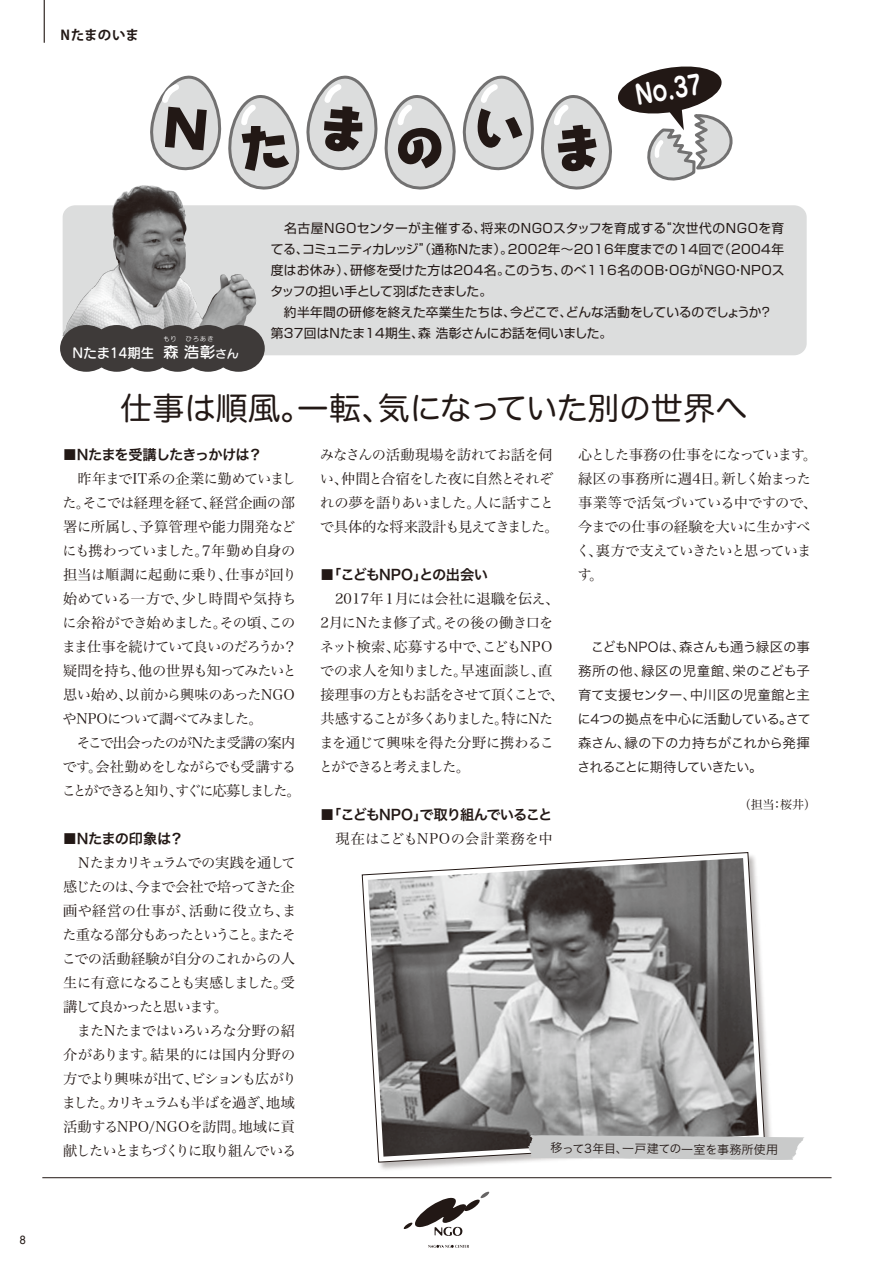
<style>
.page{position:relative;width:893px;height:1263px;background:#fff}
.page>*{position:absolute;margin:0;border:0;box-sizing:border-box;transform-origin:0 0}
.t1{font:31.5px "Hira Maru Pro W4";letter-spacing:.005em;color:#221815}
.t2{font:26.7px "Seurat Pro B";color:#fff;scale:.8 1}
.t3{font:14.25px/24px "Hira Min Pro W3";letter-spacing:-.055em;color:#221815}
.t4{font:14.25px "Hira Min Pro W3";letter-spacing:-.08em;color:#221815}
.t5{font:14.25px/24px "Hira Kaku Pro W6";letter-spacing:-.065em;color:#221815}
.t6{font:14.25px "Hira Min Pro W3";letter-spacing:-.035em;color:#221815}
.t7{font:14.25px "Hira Min Pro W3";letter-spacing:-.005em;color:#221815}
.t8{font:14.25px "Hira Min Pro W3";letter-spacing:-.145em;color:#221815}
.t9{font:14.25px "Hira Min Pro W3";letter-spacing:-.025em;color:#221815}
.t10{font:14.25px "Hira Min Pro W3";color:#221815}
.t11{font:13.5px/24px "Hira Kaku Pro W3";letter-spacing:-.055em;color:#221815;text-align:justify}
.t12{font:13.5px "Seurat Pro DB";color:#fff}
.t13{font:700 13.5px "Koz Go Pro";letter-spacing:.005em;color:#221815}
.t14{font:12.75px/21px "Shin Go Pro";letter-spacing:.02em;color:#221815}
.t15{font:12px "Hira Kaku Pro W3";color:#221815}
.t16{font:12px "Hira Min Pro W3";color:#221815}
.t17{font:12px "Helvetica";color:#221815;scale:.9 1}
.t18{font:6px "Seurat Pro M";letter-spacing:.2em;color:#fff}
.s1{font-size:15.75px}
.s2{font-size:11.4px}
.s3{font-family:"Hira Kaku Pro W6"}
.s4{font-family:"Hira Min Pro W3"}
</style>
<div class="page">
<svg style="left:428px;top:1245px;width:41px;height:3px"></svg>
<svg style="left:403px;top:1191px;width:87px;height:45px"></svg>
<hr style="left:42px;top:1177px;width:789px;height:1px;background:#221815">
<img style="left:380px;top:1035px;width:391px;height:135px">
<svg style="left:361px;top:852px;width:404px;height:311px"></svg>
<hr style="left:44px;top:0;width:1px;height:43px;background:#221815">
<div style="left:63px;top:205px;width:744px;height:150px;background:#dcdddd;border-radius:12px"></div>
<img style="left:368px;top:858px;width:391px;height:298px">
<img style="left:63px;top:185px;width:193px;height:151px">
<svg style="left:528px;top:1135px;width:276px;height:25px;background:#c9caca"></svg>
<svg style="left:150px;top:66px;width:583px;height:127px"></svg>
<div style="left:60px;top:325px;width:53px;height:47px;background:#3e3a39;border-radius:50%"></div>
<div style="left:90px;top:325px;width:53px;height:47px;background:#3e3a39;border-radius:50%"></div>
<div style="left:121px;top:325px;width:52px;height:47px;background:#3e3a39;border-radius:50%"></div>
<div style="left:151px;top:325px;width:53px;height:47px;background:#3e3a39;border-radius:50%"></div>
<div style="left:182px;top:325px;width:52px;height:47px;background:#3e3a39;border-radius:50%"></div>
<div style="left:212px;top:325px;width:53px;height:47px;background:#3e3a39;border-radius:50%"></div>
<p class="t13" style="left:60px;top:26px;width:80px">Nたまのいま</p>
<p class="t2" style="left:632px;top:77px;width:85px;rotate:-10deg">No.37</p>
<p class="t17" style="left:20px;top:1230px;width:8px">8</p>
<p class="t18" style="left:163px;top:334px;width:15px">もり</p>
<p class="t18" style="left:186px;top:334px;width:29px">ひろあき</p>
<p class="t12" style="left:73px;top:344px;width:167px">Nたま14期生 <span class="s1">森 浩彰</span><span class="s2">さん</span></p>
<p class="t14" style="left:271px;top:216px;width:516px">　名古屋NGOセンターが主催する、将来のNGOスタッフを育成する“次世代のNGOを育てる、コミュニティカレッジ”（通称Nたま）。2002年～2016年度までの14回で（2004年度はお休み）、研修を受けた方は204名。このうち、のべ116名のOB・OGがNGO・NPOスタッフの担い手として羽ばたきました。<br>　約半年間の研修を終えた卒業生たちは、今どこで、どんな活動をしているのでしょうか？第37回はNたま14期生、森 浩彰さんにお話を伺いました。</p>
<p class="t1" style="left:121px;top:381px;width:628px">仕事は順風。一転、気になっていた別の世界へ</p>
<p class="t5" style="left:63px;top:442px;width:201px">■Nたまを受講したきっかけは？</p>
<p class="t9" style="left:63px;top:467px;width:235px">　昨年までIT系の企業に勤めていまし</p>
<p class="t6" style="left:62px;top:491px;width:234px">た。そこでは経理を経て、経営企画の部</p>
<p class="t7" style="left:63px;top:515px;width:234px">署に所属し、予算管理や能力開発など</p>
<p class="t3" style="left:62px;top:537px;width:235px">にも携わっていました。7年勤め自身の</p>
<p class="t10" style="left:63px;top:563px;width:235px">担当は順調に起動に乗り、仕事が回り</p>
<p class="t7" style="left:63px;top:587px;width:235px">始めている一方で、少し時間や気持ち</p>
<p class="t3" style="left:62px;top:609px;width:235px">に余裕ができ始めました。その頃、この</p>
<p class="t4" style="left:62px;top:635px;width:237px">まま仕事を続けていて良いのだろうか？</p>
<p class="t3" style="left:63px;top:657px;width:235px">疑問を持ち、他の世界も知ってみたいと</p>
<p class="t6" style="left:63px;top:683px;width:233px">思い始め、以前から興味のあったNGO</p>
<p class="t4" style="left:63px;top:707px;width:202px">やNPOについて調べてみました。</p>
<p class="t4" style="left:76px;top:730px;width:220px">そこで出会ったのがNたま受講の案内</p>
<p class="t4" style="left:62px;top:754px;width:235px">です。会社勤めをしながらでも受講する</p>
<p class="t8" style="left:62px;top:778px;width:240px">ことができると知り、すぐに応募しました。</p>
<p class="t3" style="left:62px;top:825px;width:236px"><span class="s3">■Nたまの印象は？<br></span>　Ｎたまカリキュラムでの実践を通して感じたのは、今まで会社で培ってきた企画や経営の仕事が、活動に役立ち、また重なる部分もあったということ。またそこでの活動経験が自分のこれからの人生に有意になることも実感しました。受講して良かったと思います。<br>　またNたまではいろいろな分野の紹介があります。結果的には国内分野の方でより興味が出て、ビションも広がりました。カリキュラムも半ばを過ぎ、地域活動するNPO/NGOを訪問。地域に貢献したいとまちづくりに取り組んでいる</p>
<p class="t3" style="left:320px;top:441px;width:240px">みなさんの活動現場を訪れてお話を伺い、仲間と合宿をした夜に自然とそれぞれの夢を語りあいました。人に話すことで具体的な将来設計も見えてきました。</p>
<p class="t3" style="left:319px;top:561px;width:247px"><span class="s3">■「こどもNPO」との出会い<br></span>　2017年１月には会社に退職を伝え、<br>2月にNたま修了式。その後の働き口をネット検索、応募する中で、こどもNPOでの求人を知りました。早速面談し、直接理事の方ともお話をさせて頂くことで、共感することが多くありました。特にNたまを通じて興味を得た分野に携わることができると考えました。</p>
<p class="t5" style="left:320px;top:802px;width:234px">■「こどもNPO」で取り組んでいること<span class="s4">　現在はこどもNPOの会計業務を中</span></p>
<p class="t3" style="left:576px;top:441px;width:243px">心とした事務の仕事をになっています。緑区の事務所に週4日。新しく始まった事業等で活気づいている中ですので、今までの仕事の経験を大いに生かすべく、裏方で支えていきたいと思っています。</p>
<p class="t11" style="left:577px;top:634px;width:235px">　こどもNPOは、森さんも通う緑区の事務所の他、緑区の児童館、栄のこども子育て支援センター、中川区の児童館と主に4つの拠点を中心に活動している。さて森さん、縁の下の力持ちがこれから発揮されることに期待していきたい。</p>
<p class="t16" style="left:739px;top:794px;width:79px">（担当：桜井）</p>
<p class="t15" style="left:551px;top:1136px;width:229px;rotate:1deg">移って3年目、一戸建ての一室を事務所使用</p>
</div>
